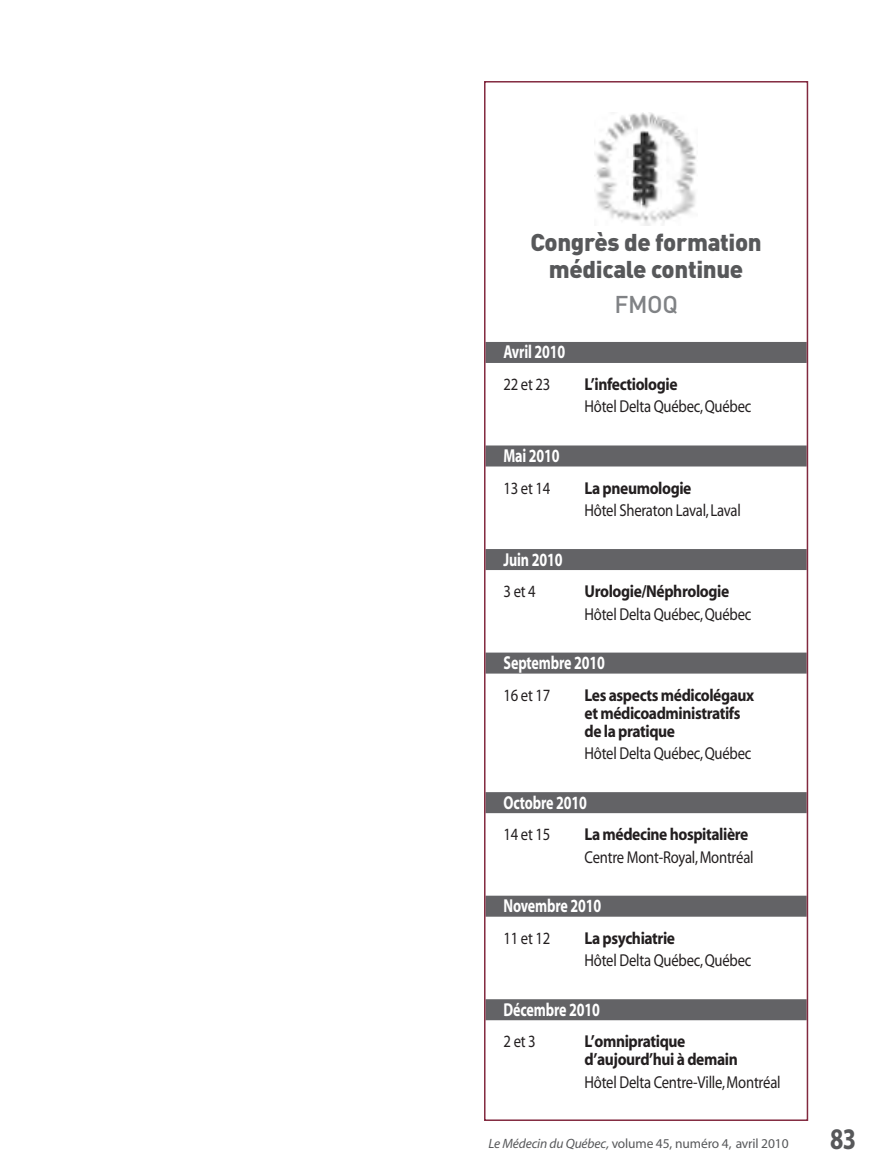
<style>
.page{position:relative;width:878px;height:1175px;background:#fff}
.page>*{position:absolute;margin:0;border:0;box-sizing:border-box;transform-origin:0 0}
.t1{font:700 30px "Myriad";color:#57585a;scale:.8 1}
.t2{font:900 24px/26.2px "DIN";letter-spacing:-.015em;color:#57585a;text-align:center}
.t3{font:500 24px "DIN";color:#808285}
.t4{font:700 18.75px "Myriad";letter-spacing:-.01em;color:#fff;scale:.75 1}
.t5{font:17.25px "Myriad";letter-spacing:-.015em;color:#231f20;scale:.85 1}
.t6{font:700 17.25px/18px "Myriad";letter-spacing:-.025em;color:#231f20;scale:.9 1}
.t7{font:13.5px "Myriad";letter-spacing:-.01em;color:#57585a}
.s1{font-style:italic}
</style>
<div class="page">
<div style="left:485px;top:342px;width:321px;height:21px;background:#636366"></div>
<div style="left:485px;top:445px;width:321px;height:21px;background:#636366"></div>
<div style="left:485px;top:549px;width:321px;height:21px;background:#636366"></div>
<div style="left:485px;top:652px;width:321px;height:21px;background:#636366"></div>
<div style="left:485px;top:792px;width:321px;height:21px;background:#636366"></div>
<div style="left:485px;top:895px;width:321px;height:21px;background:#636366"></div>
<div style="left:485px;top:999px;width:321px;height:21px;background:#636366"></div>
<div style="left:484px;top:81px;width:324px;height:1039px;border:2px solid #82293f"></div>
<img style="left:594px;top:113px;width:103px;height:113px">
<h2 class="t2" style="left:530px;top:232px;width:233px">Congrès de formation médicale continue</h2>
<h2 class="t3" style="left:614px;top:296px;width:65px">FMOQ</h2>
<p class="t4" style="left:503px;top:345px;width:84px">Avril 2010</p>
<p class="t5" style="left:503px;top:378px;width:57px">22 et 23</p>
<p class="t6" style="left:584px;top:376px;width:105px">L’infectiologie</p>
<p class="t5" style="left:584px;top:400px;width:198px">Hôtel Delta Québec, Québec</p>
<p class="t4" style="left:503px;top:448px;width:76px">Mai 2010</p>
<p class="t5" style="left:503px;top:481px;width:57px">13 et 14</p>
<p class="t6" style="left:584px;top:480px;width:120px">La pneumologie</p>
<p class="t5" style="left:584px;top:504px;width:185px">Hôtel Sheraton Laval, Laval</p>
<p class="t4" style="left:503px;top:552px;width:80px">Juin 2010</p>
<p class="t5" style="left:503px;top:585px;width:39px">3 et 4</p>
<p class="t6" style="left:584px;top:583px;width:162px">Urologie/Néphrologie</p>
<p class="t5" style="left:584px;top:607px;width:198px">Hôtel Delta Québec, Québec</p>
<p class="t4" style="left:503px;top:655px;width:137px">Septembre 2010</p>
<p class="t5" style="left:503px;top:688px;width:57px">16 et 17</p>
<p class="t6" style="left:584px;top:687px;width:190px">Les aspects médicolégaux et médicoadministratifs de la pratique</p>
<p class="t5" style="left:584px;top:747px;width:198px">Hôtel Delta Québec, Québec</p>
<p class="t4" style="left:503px;top:795px;width:113px">Octobre 2010</p>
<p class="t5" style="left:503px;top:828px;width:57px">14 et 15</p>
<p class="t6" style="left:584px;top:826px;width:183px">La médecine hospitalière</p>
<p class="t5" style="left:584px;top:850px;width:200px">Centre Mont-Royal, Montréal</p>
<p class="t4" style="left:503px;top:898px;width:132px">Novembre 2010</p>
<p class="t5" style="left:503px;top:931px;width:57px">11 et 12</p>
<p class="t6" style="left:584px;top:930px;width:102px">La psychiatrie</p>
<p class="t5" style="left:584px;top:954px;width:198px">Hôtel Delta Québec, Québec</p>
<p class="t4" style="left:503px;top:1002px;width:130px">Décembre 2010</p>
<p class="t5" style="left:503px;top:1035px;width:39px">2 et 3</p>
<p class="t6" style="left:584px;top:1033px;width:172px">L’omnipratique d’aujourd’hui à demain</p>
<p class="t5" style="left:584px;top:1075px;width:232px">Hôtel Delta Centre-Ville, Montréal</p>
<p class="t7" style="left:488px;top:1138px;width:301px"><span class="s1">Le Médecin du Québec,</span> volume 45, numéro 4, avril 2010</p>
<h1 class="t1" style="left:830px;top:1127px;width:34px">83</h1>
</div>
